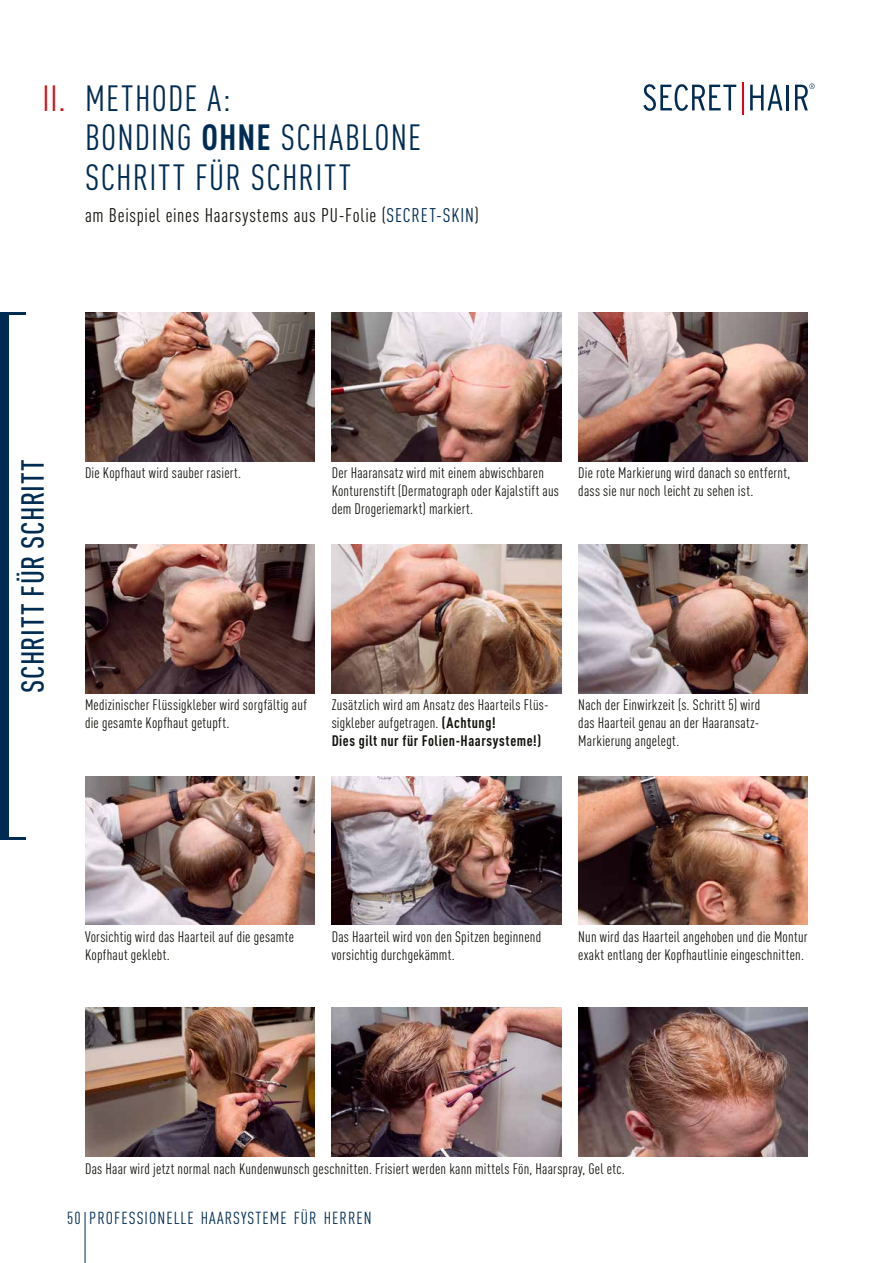
<style>
.page{position:relative;width:893px;height:1263px;background:#fff}
.page>*{position:absolute;margin:0;border:0;box-sizing:border-box;transform-origin:0 0}
.t1{font:36px/39.6px "DIN Cond DIN Cond";letter-spacing:.03em;color:#002c53}
.t2{font:500 31.5px "DIN Cond DIN Cond";letter-spacing:.015em;color:#002c53}
.t3{font:19.5px "DIN Cond DIN Cond";letter-spacing:.035em;color:#12120d}
.t4{font:17.25px "DIN Cond DIN Cond";letter-spacing:.06em;color:#002c53}
.t5{font:15px/18px "DIN Cond DIN Cond";letter-spacing:.015em;color:#12120d}
.s1{color:#d50c14}
.s2{font-weight:700}
.s3{color:#002c53}
</style>
<div class="page">
<img style="left:85px;top:313px;width:230px;height:148px">
<img style="left:85px;top:544px;width:230px;height:149px">
<img style="left:85px;top:776px;width:230px;height:149px">
<img style="left:85px;top:1008px;width:230px;height:149px">
<img style="left:332px;top:313px;width:229px;height:148px">
<img style="left:332px;top:544px;width:229px;height:149px">
<img style="left:332px;top:776px;width:229px;height:149px">
<img style="left:332px;top:1008px;width:229px;height:149px">
<img style="left:578px;top:313px;width:230px;height:148px">
<img style="left:578px;top:544px;width:230px;height:149px">
<img style="left:578px;top:776px;width:230px;height:149px">
<img style="left:578px;top:1008px;width:230px;height:149px">
<hr style="left:85px;top:1212px;width:1px;height:51px;background:#002c53">
<div style="left:0;top:313px;width:9px;height:527px;background:#002c53"></div>
<hr style="left:0;top:838px;width:26px;height:2px;background:#002c53">
<hr style="left:0;top:313px;width:26px;height:2px;background:#002c53">
<svg style="left:643px;top:84px;width:93px;height:27px"></svg>
<hr style="left:742px;top:82px;width:1px;height:33px;background:#e7000e">
<svg style="left:750px;top:85px;width:32px;height:25px"></svg>
<hr style="left:787px;top:85px;width:2px;height:25px;background:#002c53">
<svg style="left:795px;top:84px;width:20px;height:26px"></svg>
<h1 class="t1" style="left:85px;top:78px;width:338px;text-indent:-42px"><span class="s1">II.</span> METHODE A:<br>BONDING <span class="s2">OHNE</span> SCHABLONE<br>SCHRITT FÜR SCHRITT</h1>
<h3 class="t3" style="left:85px;top:204px;width:395px">am Beispiel eines Haarsystems aus PU-Folie (<span class="s3">SECRET-SKIN</span>)</h3>
<h2 class="t2" style="left:14px;top:693px;width:234px;rotate:-90deg">SCHRITT FÜR SCHRITT</h2>
<p class="t5" style="left:85px;top:464px;width:158px">Die Kopfhaut wird sauber rasiert.</p>
<p class="t5" style="left:332px;top:464px;width:229px">Der Haaransatz wird mit einem abwischbaren<br>Konturenstift (Dermatograph oder Kajalstift aus dem Drogeriemarkt) markiert.</p>
<p class="t5" style="left:578px;top:464px;width:213px">Die rote Markierung wird danach so entfernt, dass sie nur noch leicht zu sehen ist.</p>
<p class="t5" style="left:85px;top:696px;width:223px">Medizinischer Flüssigkleber wird sorgfältig auf die gesamte Kopfhaut getupft.</p>
<p class="t5" style="left:332px;top:696px;width:218px">Zusätzlich wird am Ansatz des Haarteils Flüs&shy;sigkleber aufgetragen. <span class="s2">(Achtung!<br>Dies gilt nur für Folien-Haarsysteme!)</span></p>
<p class="t5" style="left:578px;top:696px;width:183px;text-align:justify">Nach der Einwirkzeit (s. Schritt 5) wird das Haarteil genau an der Haaransatz-Markierung angelegt.</p>
<p class="t5" style="left:85px;top:927px;width:210px">Vorsichtig wird das Haarteil auf die gesamte<br>Kopfhaut geklebt.</p>
<p class="t5" style="left:332px;top:927px;width:211px">Das Haarteil wird von den Spitzen beginnend vorsichtig durchgekämmt.</p>
<p class="t5" style="left:578px;top:927px;width:231px">Nun wird das Haarteil angehoben und die Montur exakt entlang der Kopfhautlinie eingeschnitten.</p>
<p class="t5" style="left:85px;top:1159px;width:541px">Das Haar wird jetzt normal nach Kundenwunsch geschnitten. Frisiert werden kann mittels Fön, Haarspray, Gel etc.</p>
<p class="t4" style="left:67px;top:1208px;width:306px">50 PROFESSIONELLE HAARSYSTEME FÜR HERREN</p>
</div>
